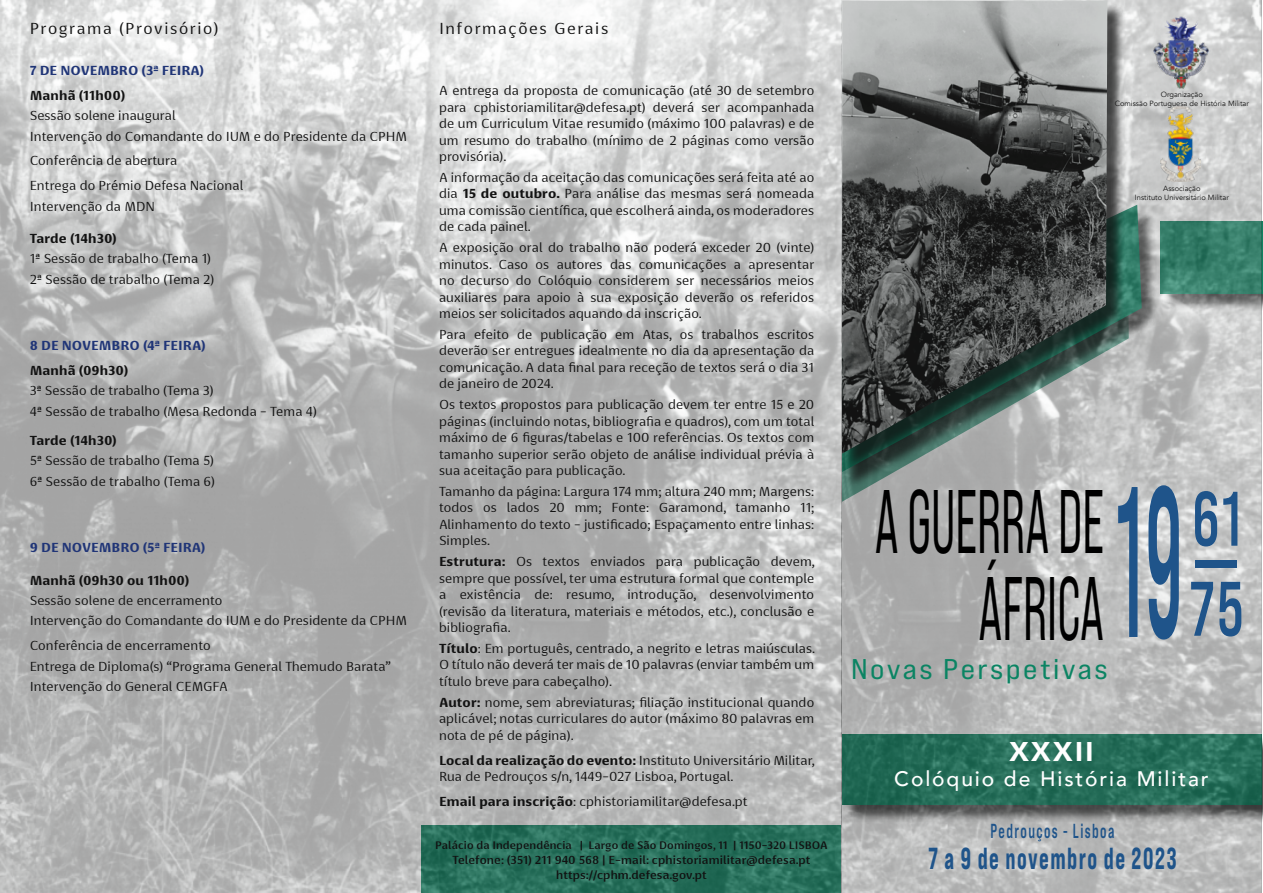
<style>
.page{position:relative;width:1263px;height:893px;background:#fff}
.page>*{position:absolute;margin:0;border:0;box-sizing:border-box;transform-origin:0 0}
.t1{font:214.2px "Bebas Neue Pro Exp Bd";color:#1f548a;scale:.34 1}
.t2{font:90px/87px "Bebas Neue Pro Exp Rg";color:#000;text-align:right;scale:.53 1}
.t3{font:76.95px/90px "Bebas Neue Pro Exp Bd";color:#1f548a;scale:.7 1}
.t4{font:30.45px "Bebas Neue Pro Exp Eb";letter-spacing:.07em;color:#1f548a;scale:.67 1}
.t5{font:28.5px "Bebas Neue Pro Exp Rg";letter-spacing:.08em;color:#0b8463;scale:1.08 1}
.t6{font:900 27px "Avenir";letter-spacing:.09em;color:#fff}
.t7{font:500 21px "Avenir";letter-spacing:.09em;color:#fff}
.t8{font:20.25px "Bebas Neue Pro Exp Bd";letter-spacing:.1em;color:#1f548a;scale:.67 1}
.t9{font:16.5px "Basel Neue";letter-spacing:.09em;color:#121212}
.t10{font:13.5px/16.5px "Basel Neue";color:#121212;text-align:justify}
.t11{font:700 13.5px "Basel Neue";color:#121212}
.t12{font:700 13.5px "Basel Neue";color:#203577}
.t13{font:500 12px/15px "Basel Neue";color:#121212;text-align:center}
.t14{font:500 11.25px "Basel Neue";color:#121212}
.t15{font:7.5px/9px "Avenir";color:#121212;text-align:center}
.s1{font-weight:700}
</style>
<div class="page">
<img style="left:0;top:0;width:1262px;height:893px">
<svg style="left:421px;top:826px;width:420px;height:67px;background:#29715c"></svg>
<div style="left:844px;top:3px;width:282px;height:468px;background:#121212;opacity:.75"></div>
<img style="left:842px;top:0;width:265px;height:454px">
<div style="left:1195px;top:560px;width:42px;height:7px;background:#1f548a"></div>
<img style="left:1160px;top:106px;width:41px;height:75px">
<img style="left:1152px;top:15px;width:59px;height:75px">
<p class="t9" style="left:30px;top:18px;width:190px">Programa (Provisório)</p>
<p class="t12" style="left:30px;top:63px;width:176px">7 DE NOVEMBRO (3ª FEIRA)</p>
<p class="t11" style="left:30px;top:87px;width:97px">Manhã (11h00)</p>
<p class="t10" style="left:30px;top:105px;width:379px;line-height:20.4px">Sessão solene inaugural<br>Intervenção do Comandante do IUM e do Presidente da CPHM</p>
<p class="t10" style="left:30px;top:148px;width:215px;line-height:24.8px">Conferência de abertura<br>Entrega do Prémio Defesa Nacional</p>
<p class="t10" style="left:30px;top:198px;width:127px">Intervenção da MDN</p>
<p class="t11" style="left:30px;top:230px;width:89px">Tarde (14h30)</p>
<p class="t10" style="left:30px;top:249px;width:186px;line-height:20.4px">1ª Sessão de trabalho (Tema 1)<br>2ª Sessão de trabalho (Tema 2)</p>
<p class="t12" style="left:30px;top:338px;width:177px">8 DE NOVEMBRO (4ª FEIRA)</p>
<p class="t11" style="left:30px;top:362px;width:100px">Manhã (09h30)</p>
<p class="t10" style="left:30px;top:381px;width:289px;line-height:20.4px">3ª Sessão de trabalho (Tema 3)<br>4ª Sessão de trabalho (Mesa Redonda - Tema 4)</p>
<p class="t11" style="left:30px;top:432px;width:89px">Tarde (14h30)</p>
<p class="t10" style="left:30px;top:450px;width:187px;line-height:20.4px">5ª Sessão de trabalho (Tema 5)<br>6ª Sessão de trabalho (Tema 6)</p>
<p class="t12" style="left:30px;top:540px;width:177px">9 DE NOVEMBRO (5ª FEIRA)</p>
<p class="t11" style="left:30px;top:572px;width:161px">Manhã (09h30 ou 11h00)</p>
<p class="t10" style="left:30px;top:590px;width:379px;line-height:20.4px">Sessão solene de encerramento<br>Intervenção do Comandante do IUM e do Presidente da CPHM</p>
<p class="t10" style="left:30px;top:635px;width:363px;line-height:20.4px;text-align:left">Conferência de encerramento<br>Entrega de Diploma(s) “Programa General Themudo Barata”<br>Intervenção do General CEMGFA</p>
<p class="t9" style="left:439px;top:18px;width:171px">Informações Gerais</p>
<p class="t10" style="left:439px;top:82px;width:377px">A entrega da proposta de comunicação (até 30 de setembro para cphistoriamilitar@defesa.pt) deverá ser acompanhada de um Curriculum Vitae resumido (máximo 100 palavras) e de um resumo do trabalho (mínimo de 2 páginas como versão provisória).</p>
<p class="t10" style="left:439px;top:169px;width:377px">A informação da aceitação das comunicações será feita até ao dia <span class="s1">15 de outubro.</span> Para análise das mesmas será nomeada uma comissão científica, que escolherá ainda, os moderadores de cada painel.</p>
<p class="t10" style="left:439px;top:239px;width:377px">A exposição oral do trabalho não poderá exceder 20 (vinte) minutos. Caso os autores das comunicações a apresentar no decurso do Colóquio considerem ser necessários meios auxiliares para apoio à sua exposição deverão os referidos meios ser solicitados aquando da inscrição.</p>
<p class="t10" style="left:439px;top:326px;width:377px">Para efeito de publicação em Atas, os trabalhos escritos deverão ser entregues idealmente no dia da apresentação da comunicação. A data final para receção de textos será o dia 31 de janeiro de 2024.</p>
<p class="t10" style="left:439px;top:396px;width:377px">Os textos propostos para publicação devem ter entre 15 e 20 páginas (incluindo notas, bibliografia e quadros), com um total máximo de 6 figuras/tabelas e 100 referências. Os textos com tamanho superior serão objeto de análise individual prévia à sua aceitação para publicação.</p>
<p class="t10" style="left:439px;top:483px;width:377px">Tamanho da página: Largura 174 mm; altura 240 mm; Margens: todos os lados 20 mm; Fonte: Garamond, tamanho 11; Alinhamento do texto - justificado; Espaçamento entre linhas:<br>Simples.</p>
<p class="t10" style="left:439px;top:553px;width:377px"><span class="s1">Estrutura:</span> Os textos enviados para publicação devem, sempre que possível, ter uma estrutura formal que contemple a existência de: resumo, introdução, desenvolvimento (revisão da literatura, materiais e métodos, etc.), conclusão e bibliografia.</p>
<p class="t10" style="left:439px;top:640px;width:377px"><span class="s1">Título</span>: Em português, centrado, a negrito e letras maiúsculas.<br>O título não deverá ter mais de 10 palavras (enviar também um título breve para cabeçalho).</p>
<p class="t10" style="left:439px;top:694px;width:377px"><span class="s1">Autor:</span> nome, sem abreviaturas; filiação institucional quando aplicável; notas curriculares do autor (máximo 80 palavras em nota de pé de página).</p>
<p class="t10" style="left:439px;top:752px;width:377px"><span class="s1">Local da realização do evento:</span> Instituto Universitário Militar,<br>Rua de Pedrouços s/n, 1449-027 Lisboa, Portugal.</p>
<p class="t10" style="left:439px;top:793px;width:310px"><span class="s1">Email para inscrição</span>: cphistoriamilitar@defesa.pt</p>
<p class="t14" style="left:435px;top:838px;width:394px">Palácio da Independência | Largo de São Domingos, 11 | 1150-320 LISBOA</p>
<p class="t13" style="left:452px;top:852px;width:360px">Telefone: (351) 211 940 568 | E-mail: cphistoriamilitar@defesa.pt https://cphm.defesa.gov.pt</p>
<p class="t15" style="left:1115px;top:90px;width:136px">Organização<br>Comissão Portuguesa de História Militar</p>
<p class="t15" style="left:1135px;top:184px;width:95px">Associação<br>Instituto Universitário Militar</p>
<h2 class="t2" style="left:875px;top:477px;width:434px">A GUERRA DE<br>ÁFRICA</h2>
<h1 class="t1" style="left:1116px;top:429px;width:195px">19</h1>
<h3 class="t3" style="left:1190px;top:472px;width:78px">61<br>75</h3>
<h3 class="t5" style="left:851px;top:652px;width:239px">Novas Perspetivas</h3>
<h3 class="t6" style="left:1009px;top:729px;width:86px">XXXII</h3>
<h3 class="t7" style="left:894px;top:761px;width:316px">Colóquio de História Militar</h3>
<h3 class="t8" style="left:990px;top:818px;width:186px">Pedrouços - Lisboa</h3>
<h3 class="t4" style="left:928px;top:840px;width:372px">7 a 9 de novembro de 2023</h3>
</div>
